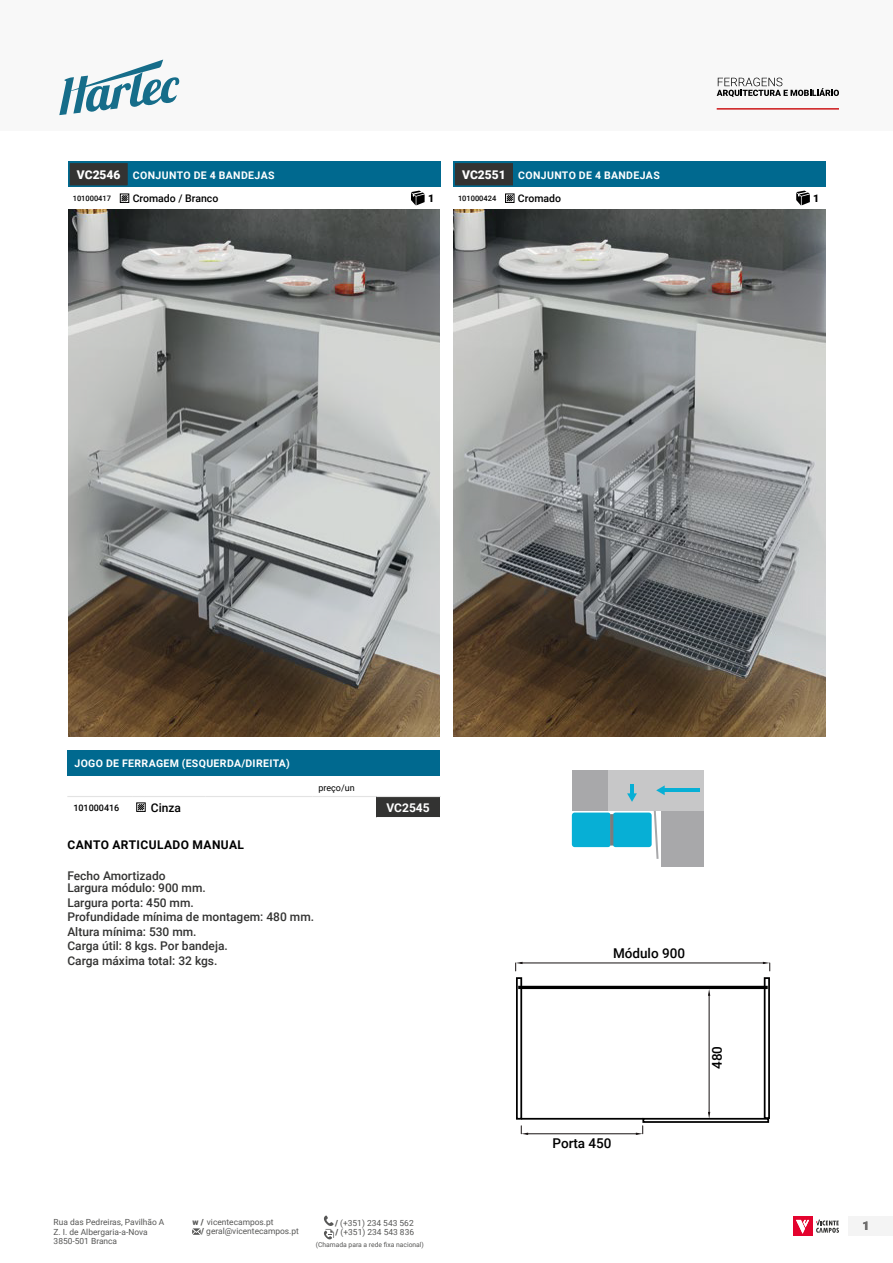
<style>
.page{position:relative;width:893px;height:1263px;background:#fff}
.page>*{position:absolute;margin:0;border:0;box-sizing:border-box;transform-origin:0 0}
.t1{font:500 13.5px "Roboto";color:#000}
.t2{font:500 12px/14.4px "Roboto";color:#333332}
.t3{font:700 12px "Roboto";letter-spacing:.035em;color:#000}
.t4{font:700 12px "Roboto";color:#fff}
.t5{font:500 12px "Roboto";color:#000}
.t6{font:900 12px "Roboto";color:#575756}
.t7{font:700 10.5px "Roboto";letter-spacing:.035em;color:#fff}
.t8{font:500 10.5px "Roboto";color:#000}
.t9{font:900 10.5px "Roboto";color:#000}
.t10{font:500 9px "Roboto";color:#000}
.t11{font:9px "Roboto";color:#000}
.t12{font:8.4px/9.6px "Roboto";color:#575756}
.t13{font:500 7.5px "Roboto";color:#000}
.t14{font:6.75px "Roboto";color:#575756}
.s1{font-weight:900;font-size:12px}
.s2{font-weight:900}
</style>
<div class="page">
<div style="left:0;top:0;width:893px;height:131px;background:#f8f8f8"></div>
<svg style="left:59px;top:60px;width:120px;height:55px"></svg>
<div style="left:849px;top:1216px;width:44px;height:20px;background:#f4f4f4"></div>
<svg style="left:717px;top:78px;width:122px;height:19px"></svg>
<hr style="left:717px;top:108px;width:122px;height:2px;background:#cd1719">
<div style="left:793px;top:1216px;width:19px;height:20px;background:#e4032e"></div>
<svg style="left:796px;top:1220px;width:13px;height:14px"></svg>
<svg style="left:816px;top:1219px;width:23px;height:14px"></svg>
<svg style="left:192px;top:1228px;width:9px;height:7px"></svg>
<svg style="left:324px;top:1215px;width:10px;height:24px"></svg>
<div style="left:376px;top:796px;width:64px;height:22px;background:#333332"></div>
<hr style="left:376px;top:796px;width:65px;height:1px;background:#e3e3e3">
<hr style="left:376px;top:817px;width:64px;height:1px;background:#fff">
<svg style="left:67px;top:767px;width:309px;height:45px"></svg>
<img style="left:68px;top:209px;width:372px;height:527px">
<img style="left:453px;top:209px;width:373px;height:527px">
<div style="left:68px;top:162px;width:372px;height:25px;background:#00698f"></div>
<div style="left:68px;top:162px;width:61px;height:25px;background:#333332;border:2px solid #00698f"></div>
<svg style="left:411px;top:191px;width:14px;height:14px"></svg>
<svg style="left:120px;top:193px;width:9px;height:10px"></svg>
<div style="left:453px;top:162px;width:372px;height:25px;background:#00698f"></div>
<div style="left:453px;top:162px;width:61px;height:25px;background:#333332;border:2px solid #00698f"></div>
<svg style="left:796px;top:191px;width:14px;height:14px"></svg>
<svg style="left:505px;top:193px;width:10px;height:10px"></svg>
<div style="left:608px;top:771px;width:95px;height:40px;background:#c7c7c8"></div>
<div style="left:572px;top:771px;width:36px;height:40px;background:#a8a8aa"></div>
<div style="left:661px;top:811px;width:42px;height:55px;background:#a8a8aa"></div>
<svg style="left:654px;top:811px;width:5px;height:48px"></svg>
<svg style="left:627px;top:784px;width:10px;height:18px"></svg>
<svg style="left:656px;top:785px;width:9px;height:10px"></svg>
<hr style="left:665px;top:788px;width:35px;height:4px;background:#07afd5">
<div style="left:613px;top:812px;width:39px;height:35px;background:#07afd5;border-radius:3px"></div>
<div style="left:572px;top:812px;width:39px;height:35px;background:#07afd5;border-radius:3px"></div>
<hr style="left:610px;top:814px;width:3px;height:31px;background:#7b7c7e">
<div style="left:68px;top:750px;width:372px;height:25px;background:#00698f"></div>
<div style="left:516px;top:977px;width:6px;height:143px;border:2px solid #000"></div>
<div style="left:764px;top:977px;width:6px;height:142px;border:2px solid #000"></div>
<div style="left:518px;top:986px;width:250px;height:3px;border:2px solid #000"></div>
<div style="left:642px;top:1118px;width:127px;height:5px;border:2px solid #000"></div>
<hr style="left:521px;top:1118px;width:122px;height:2px;background:#000">
<hr style="left:521px;top:963px;width:244px;height:1px;background:#171212">
<svg style="left:763px;top:962px;width:7px;height:9px"></svg>
<svg style="left:515px;top:962px;width:7px;height:9px"></svg>
<hr style="left:526px;top:1133px;width:112px;height:1px;background:#171212">
<svg style="left:521px;top:1126px;width:7px;height:9px"></svg>
<svg style="left:636px;top:1126px;width:7px;height:9px"></svg>
<hr style="left:709px;top:994px;width:1px;height:120px;background:#171212">
<svg style="left:708px;top:1112px;width:2px;height:7px"></svg>
<svg style="left:708px;top:989px;width:2px;height:7px"></svg>
<p class="t7" style="left:77px;top:168px;width:199px"><span class="s1">VC2546</span> CONJUNTO DE 4 BANDEJAS</p>
<p class="t13" style="left:73px;top:193px;width:40px">101000417</p>
<p class="t8" style="left:133px;top:191px;width:87px">Cromado / Branco</p>
<p class="t9" style="left:428px;top:191px;width:8px">1</p>
<p class="t7" style="left:462px;top:168px;width:199px"><span class="s1">VC2551</span> CONJUNTO DE 4 BANDEJAS</p>
<p class="t13" style="left:458px;top:193px;width:40px">101000424</p>
<p class="t8" style="left:518px;top:191px;width:45px">Cromado</p>
<p class="t9" style="left:813px;top:191px;width:8px">1</p>
<p class="t7" style="left:74px;top:756px;width:217px">JOGO DE FERRAGEM (ESQUERDA/DIREITA)</p>
<p class="t11" style="left:318px;top:781px;width:38px">preço/un</p>
<p class="t10" style="left:73px;top:801px;width:48px">101000416</p>
<p class="t5" style="left:151px;top:799px;width:32px">Cinza</p>
<p class="t4" style="left:386px;top:799px;width:45px">VC2545</p>
<p class="t3" style="left:68px;top:836px;width:178px">CANTO ARTICULADO MANUAL</p>
<p class="t2" style="left:67px;top:868px;width:140px;line-height:12.9px">Fecho Amortizado<br>Largura módulo: 900 mm.</p>
<p class="t2" style="left:67px;top:895px;width:248px">Largura porta: 450 mm.<br>Profundidade mínima de montagem: 480 mm.<br>Altura mínima: 530 mm.<br>Carga útil: 8 kgs. Por bandeja.<br>Carga máxima total: 32 kgs.</p>
<p class="t12" style="left:54px;top:1217px;width:112px">Rua das Pedreiras, Pavilhão A</p>
<p class="t12" style="left:335px;top:1217px;width:80px"><span class="s2">/</span> (+351) 234 543 562</p>
<p class="t12" style="left:54px;top:1226px;width:96px">Z. I. de Albergaria-a-Nova<br>3850-501 Branca</p>
<p class="t12" style="left:201px;top:1217px;width:99px;line-height:9.1px;text-indent:-9px"><span class="s2">w /</span> vicentecampos.pt<br><span class="s2">/</span> geral@vicentecampos.pt</p>
<p class="t12" style="left:336px;top:1227px;width:80px"><span class="s2">/</span> (+351) 234 543 836</p>
<p class="t14" style="left:316px;top:1240px;width:110px">(Chamada para a rede fixa nacional)</p>
<p class="t1" style="left:613px;top:944px;width:74px">Módulo 900</p>
<p class="t1" style="left:552px;top:1133px;width:61px">Porta 450</p>
<p class="t1" style="left:707px;top:1069px;width:25px;rotate:-90deg">480</p>
<p class="t6" style="left:862px;top:1217px;width:8px">1</p>
</div>
